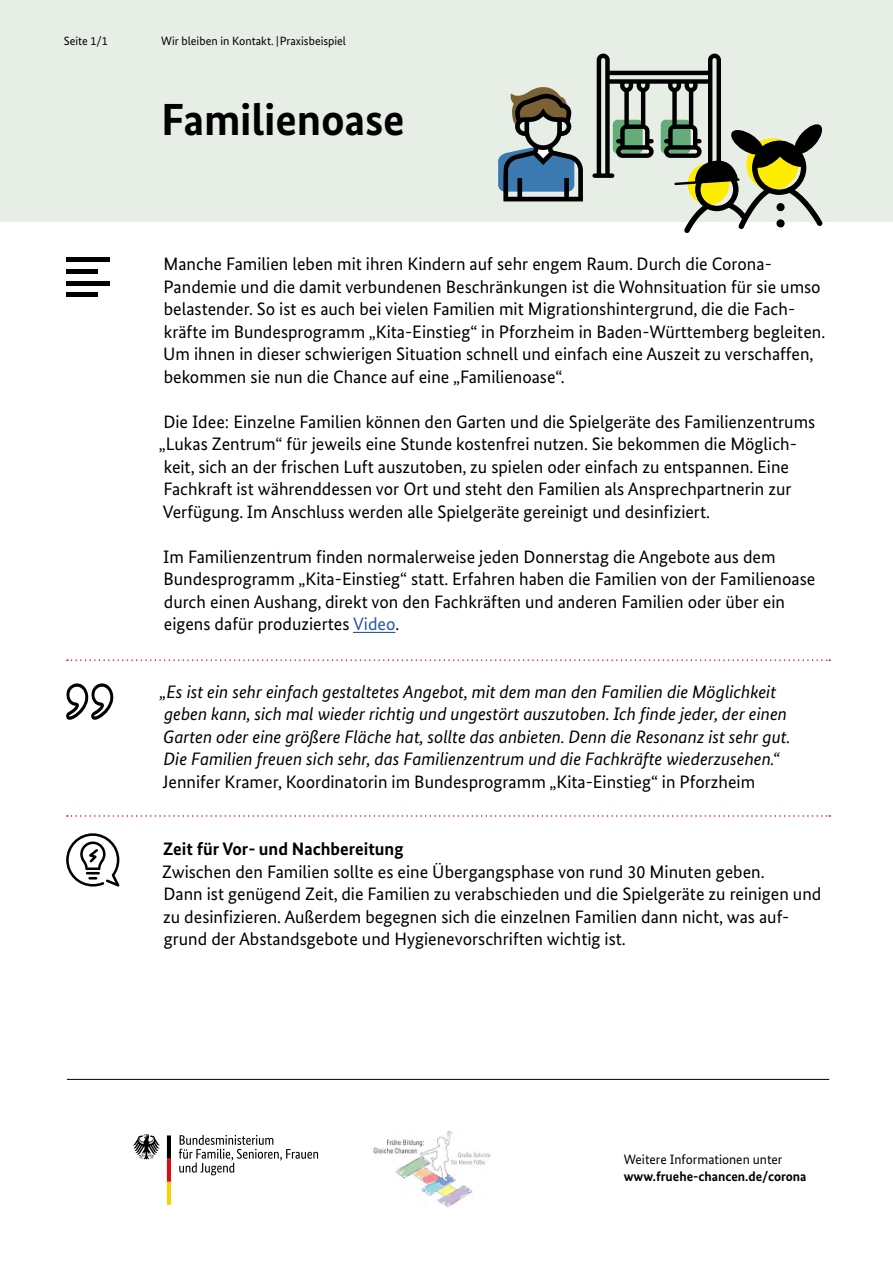
<style>
.page{position:relative;width:893px;height:1263px;background:#fff}
.page>*{position:absolute;margin:0;border:0;box-sizing:border-box;transform-origin:0 0}
.t1{font:700 45px "Bundes Sans";letter-spacing:-.005em;color:#000}
.t2{font:18px/22.5px "Bundes Sans";color:#000}
.t3{font:italic 18px/22.5px "Bundes Sans";color:#000}
.t4{font:700 18px "Bundes Sans";color:#000}
.t5{font:700 13.5px "Bundes Sans";color:#000}
.t6{font:13.5px "Bundes Sans";color:#000}
.t7{font:12px "Bundes Sans";color:#000}
.s1{color:#275b9b}
</style>
<div class="page">
<div style="left:0;top:0;width:893px;height:221px;background:#e7eee6"></div>
<hr style="left:353px;top:632px;width:42px;height:1px;background:#275b9b">
<div style="left:66px;top:257px;width:44px;height:5px;background:#000"></div>
<div style="left:66px;top:269px;width:32px;height:5px;background:#000"></div>
<div style="left:66px;top:281px;width:44px;height:5px;background:#000"></div>
<div style="left:66px;top:292px;width:32px;height:5px;background:#000"></div>
<svg style="left:67px;top:659px;width:763px;height:2px"></svg>
<svg style="left:66px;top:683px;width:48px;height:37px"></svg>
<svg style="left:67px;top:815px;width:763px;height:2px"></svg>
<svg style="left:66px;top:833px;width:53px;height:54px"></svg>
<hr style="left:67px;top:1079px;width:762px;height:1px;background:#000">
<svg style="left:592px;top:54px;width:232px;height:179px"></svg>
<svg style="left:498px;top:87px;width:85px;height:114px"></svg>
<svg style="left:179px;top:1135px;width:139px;height:40px"></svg>
<svg style="left:133px;top:1134px;width:27px;height:25px"></svg>
<svg style="left:167px;top:1135px;width:4px;height:70px"></svg>
<img style="left:373px;top:1130px;width:118px;height:78px">
<p class="t7" style="left:64px;top:34px;width:46px">Seite 1/1</p>
<p class="t7" style="left:161px;top:34px;width:186px">Wir bleiben in Kontakt. |Praxisbeispiel</p>
<h1 class="t1" style="left:161px;top:92px;width:245px">Familienoase</h1>
<p class="t2" style="left:163px;top:252px;width:663px">Manche Familien leben mit ihren Kindern auf sehr engem Raum. Durch die Corona-Pandemie und die damit verbundenen Beschränkungen ist die Wohnsituation für sie umso belastender. So ist es auch bei vielen Familien mit Migrationshintergrund, die die Fach&shy;kräfte im Bundesprogramm „Kita-Einstieg“ in Pforzheim in Baden-Württemberg begleiten.<br>Um ihnen in dieser schwierigen Situation schnell und einfach eine Auszeit zu verschaffen, bekommen sie nun die Chance auf eine „Familienoase“.</p>
<p class="t2" style="left:159px;top:410px;width:658px">Die Idee: Einzelne Familien können den Garten und die Spielgeräte des Familienzentrums „Lukas Zentrum“ für jeweils eine Stunde kostenfrei nutzen. Sie bekommen die Möglich&shy;keit, sich an der frischen Luft auszutoben, zu spielen oder einfach zu entspannen. Eine Fachkraft ist währenddessen vor Ort und steht den Familien als Ansprechpartnerin zur Verfügung. Im Anschluss werden alle Spielgeräte gereinigt und desinfiziert.</p>
<p class="t2" style="left:163px;top:545px;width:654px">Im Familienzentrum finden normalerweise jeden Donnerstag die Angebote aus dem Bundesprogramm „Kita-Einstieg“ statt. Erfahren haben die Familien von der Familienoase durch einen Aushang, direkt von den Fachkräften und anderen Familien oder über ein eigens dafür produziertes <span class="s1">Video</span>.</p>
<p class="t3" style="left:160px;top:680px;width:632px">„Es ist ein sehr einfach gestaltetes Angebot, mit dem man den Familien die Möglichkeit geben kann, sich mal wieder richtig und ungestört auszutoben. Ich finde jeder, der einen Garten oder eine größere Fläche hat, sollte das anbieten. Denn die Resonanz ist sehr gut.<br>Die Familien freuen sich sehr, das Familienzentrum und die Fachkräfte wiederzusehen.“</p>
<p class="t2" style="left:163px;top:770px;width:594px">Jennifer Kramer, Koordinatorin im Bundesprogramm „Kita-Einstieg“ in Pforzheim</p>
<p class="t4" style="left:163px;top:838px;width:242px">Zeit für Vor- und Nachbereitung</p>
<p class="t2" style="left:162px;top:860px;width:660px">Zwischen den Familien sollte es eine Übergangsphase von rund 30 Minuten geben.<br>Dann ist genügend Zeit, die Familien zu verabschieden und die Spielgeräte zu reinigen und zu desinfizieren. Außerdem begegnen sich die einzelnen Familien dann nicht, was auf&shy;grund der Abstandsgebote und Hygienevorschriften wichtig ist.</p>
<p class="t6" style="left:624px;top:1151px;width:160px">Weitere Informationen unter</p>
<p class="t5" style="left:624px;top:1168px;width:184px">www.fruehe-chancen.de/corona</p>
</div>
